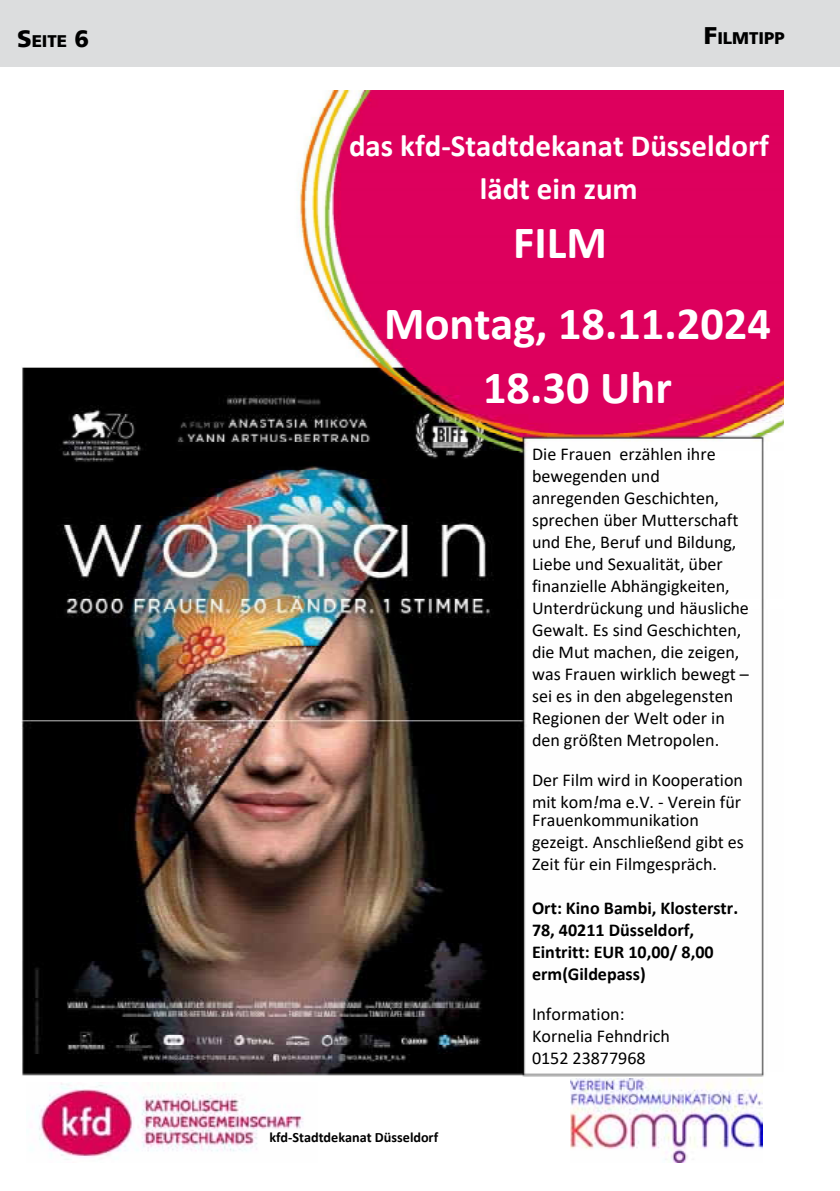
<style>
.page{position:relative;width:840px;height:1191px;background:#fff}
.page>*{position:absolute;margin:0;border:0;box-sizing:border-box;transform-origin:0 0}
.t1{font:700 46.4px/80.6px "Calibri";color:#fff}
.t2{font:700 31px/43.2px "Calibri";color:#fff;text-align:center}
.t3{font:18px/22px "Calibri";color:#000}
.t4{font:700 18px/22px "Calibri";color:#000}
.t5{font:900 16.8px "Frutiger";color:#000}
.t6{font:700 14.2px "Calibri";color:#000}
.s1{font-size:24px}
.s2{font-style:italic}
</style>
<div class="page">
<div style="left:0;top:0;width:839px;height:67px;background:#dcddde"></div>
<img style="left:21px;top:91px;width:761px;height:1072px">
<img style="left:27px;top:1082px;width:290px;height:80px">
<img style="left:570px;top:1078px;width:192px;height:84px">
<p class="t5" style="left:17px;top:31px;width:74px"><span class="s1">S</span>EITE <span class="s1">6</span></p>
<p class="t5" style="left:703px;top:28px;width:82px"><span class="s1">F</span>ILMTIPP</p>
<h2 class="t2" style="left:349px;top:123px;width:421px">das kfd-Stadtdekanat Düsseldorf lädt ein zum</h2>
<h1 class="t1" style="left:384px;top:202px;width:388px;text-indent:129px">FILM<br>Montag, 18.11.2024</h1>
<h1 class="t1" style="left:483px;top:347px;width:190px">18.30 Uhr</h1>
<p class="t6" style="left:269px;top:1126px;width:170px">kfd-Stadtdekanat Düsseldorf</p>
<p class="t3" style="left:531px;top:442px;width:218px">Die Frauen erzählen ihre bewegenden und anregenden Geschichten, sprechen über Mutterschaft und Ehe, Beruf und Bildung,<br>Liebe und Sexualität, über finanzielle Abhängigkeiten,<br>Unterdrückung und häusliche<br>Gewalt. Es sind Geschichten, die Mut machen, die zeigen, was Frauen wirklich bewegt – sei es in den abgelegensten<br>Regionen der Welt oder in den größten Metropolen.</p>
<p class="t3" style="left:531px;top:768px;width:212px">Der Film wird in Kooperation mit kom<span class="s2">!</span>ma e.V. - Verein für</p>
<p class="t3" style="left:531px;top:808px;width:213px">Frauenkommunikation gezeigt. Anschließend gibt es<br>Zeit für ein Filmgespräch.</p>
<p class="t4" style="left:531px;top:897px;width:208px">Ort: Kino Bambi, Klosterstr.<br>78, 40211 Düsseldorf,<br>Eintritt: EUR 10,00/ 8,00 erm(Gildepass)</p>
<p class="t3" style="left:531px;top:1002px;width:139px">Information:<br>Kornelia Fehndrich<br>0152 23877968</p>
</div>
